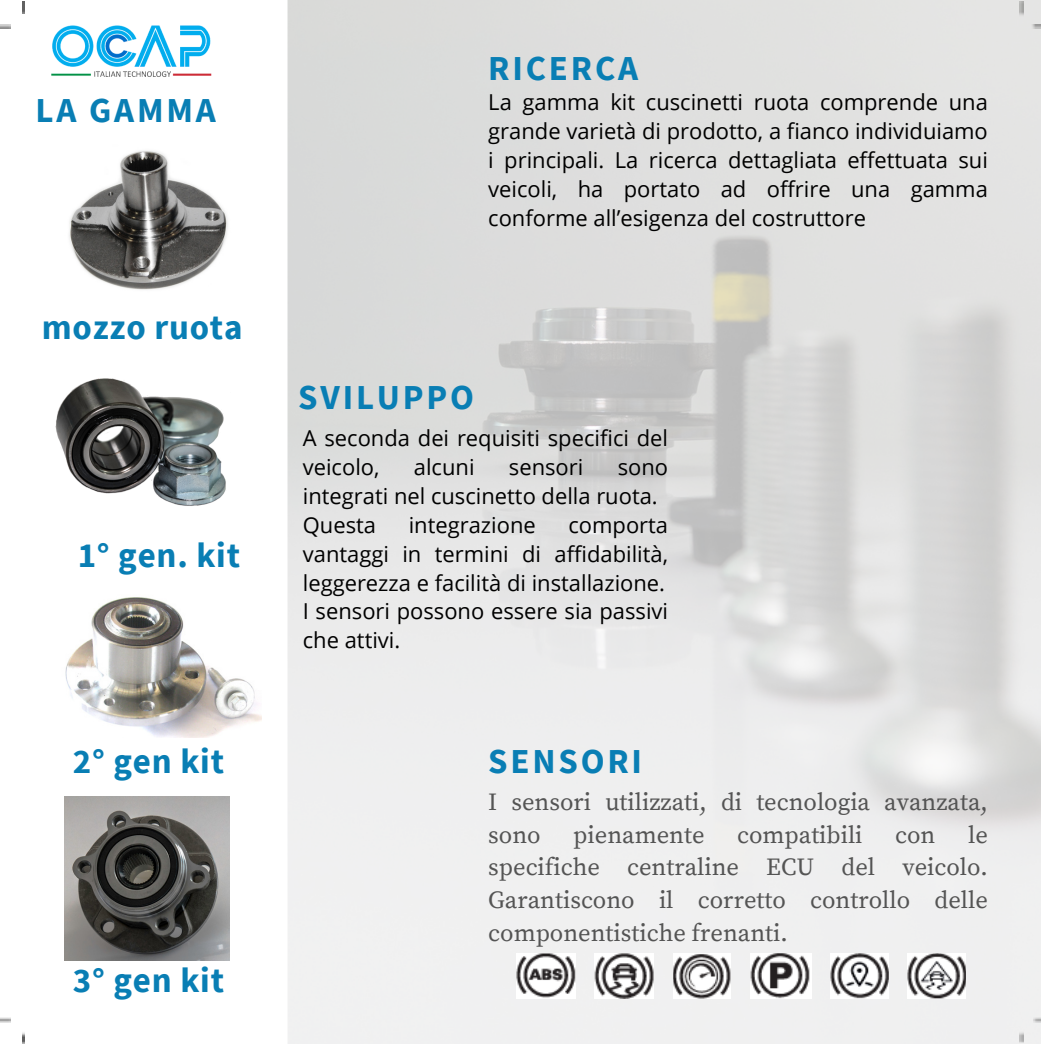
<style>
.page{position:relative;width:1041px;height:1044px;background:#fff}
.page>*{position:absolute;margin:0;border:0;box-sizing:border-box;transform-origin:0 0}
.t1{font:700 35px "Source Sans Pro";letter-spacing:.08em;color:#097eb4}
.t2{font:700 35px "Source Sans Pro";letter-spacing:.02em;color:#097eb4}
.t3{font:24.5px/32.9px "Source Serif Pro";color:#545454}
.t4{font:21.88px/28.9px "Open Sans";color:#000}
</style>
<div class="page">
<svg style="left:0;top:25px;width:11px;height:3px"></svg>
<svg style="left:23px;top:2px;width:1px;height:12px"></svg>
<svg style="left:0;top:1017px;width:11px;height:5px"></svg>
<img style="left:69px;top:151px;width:159px;height:139px">
<img style="left:288px;top:0;width:753px;height:1043px">
<img style="left:65px;top:597px;width:196px;height:140px">
<img style="left:516px;top:953px;width:59px;height:45px">
<img style="left:594px;top:953px;width:59px;height:45px">
<img style="left:673px;top:953px;width:58px;height:45px">
<img style="left:751px;top:953px;width:60px;height:45px">
<img style="left:830px;top:953px;width:58px;height:45px">
<img style="left:907px;top:953px;width:58px;height:45px">
<img style="left:64px;top:796px;width:166px;height:164px">
<img style="left:51px;top:25px;width:161px;height:52px">
<img style="left:55px;top:378px;width:171px;height:128px">
<p class="t1" style="left:36px;top:87px;width:182px">LA GAMMA</p>
<p class="t2" style="left:42px;top:304px;width:202px">mozzo ruota</p>
<p class="t1" style="left:78px;top:532px;width:164px">1° gen. kit</p>
<p class="t1" style="left:73px;top:738px;width:153px">2° gen kit</p>
<p class="t1" style="left:73px;top:957px;width:153px">3° gen kit</p>
<p class="t1" style="left:488px;top:46px;width:151px">RICERCA</p>
<p class="t4" style="left:488px;top:87px;width:501px;text-align:justify">La gamma kit cuscinetti ruota comprende una grande varietà di prodotto, a fianco individuiamo i principali. La ricerca dettagliata effettuata sui veicoli, ha portato ad offrire una gamma conforme all’esigenza del costruttore</p>
<p class="t1" style="left:298px;top:374px;width:177px">SVILUPPO</p>
<p class="t4" style="left:303px;top:423px;width:367px">A seconda dei requisiti specifici del veicolo,</p>
<p class="t4" style="left:414px;top:452px;width:62px">alcuni</p>
<p class="t4" style="left:509px;top:452px;width:76px">sensori</p>
<p class="t4" style="left:303px;top:452px;width:367px;text-indent:315px">sono integrati nel cuscinetto della ruota.</p>
<p class="t4" style="left:303px;top:509px;width:75px">Questa</p>
<p class="t4" style="left:409px;top:509px;width:129px">integrazione</p>
<p class="t4" style="left:303px;top:509px;width:367px;text-align:justify;text-indent:266px">comporta vantaggi in termini di affidabilità, leggerezza e facilità di installazione.</p>
<p class="t4" style="left:303px;top:596px;width:367px">I sensori possono essere sia passivi che attivi.</p>
<p class="t1" style="left:488px;top:738px;width:155px">SENSORI</p>
<p class="t3" style="left:488px;top:786px;width:501px">I sensori utilizzati, di tecnologia avanzata, sono</p>
<p class="t3" style="left:488px;top:819px;width:501px;text-align:justify;text-indent:480px">le specifiche centraline ECU del veicolo.<br>Garantiscono il corretto controllo delle componentistiche frenanti.</p>
<p class="t3" style="left:573px;top:819px;width:133px">pienamente</p>
<p class="t3" style="left:737px;top:819px;width:127px">compatibili</p>
<p class="t3" style="left:895px;top:819px;width:42px">con</p>
</div>
